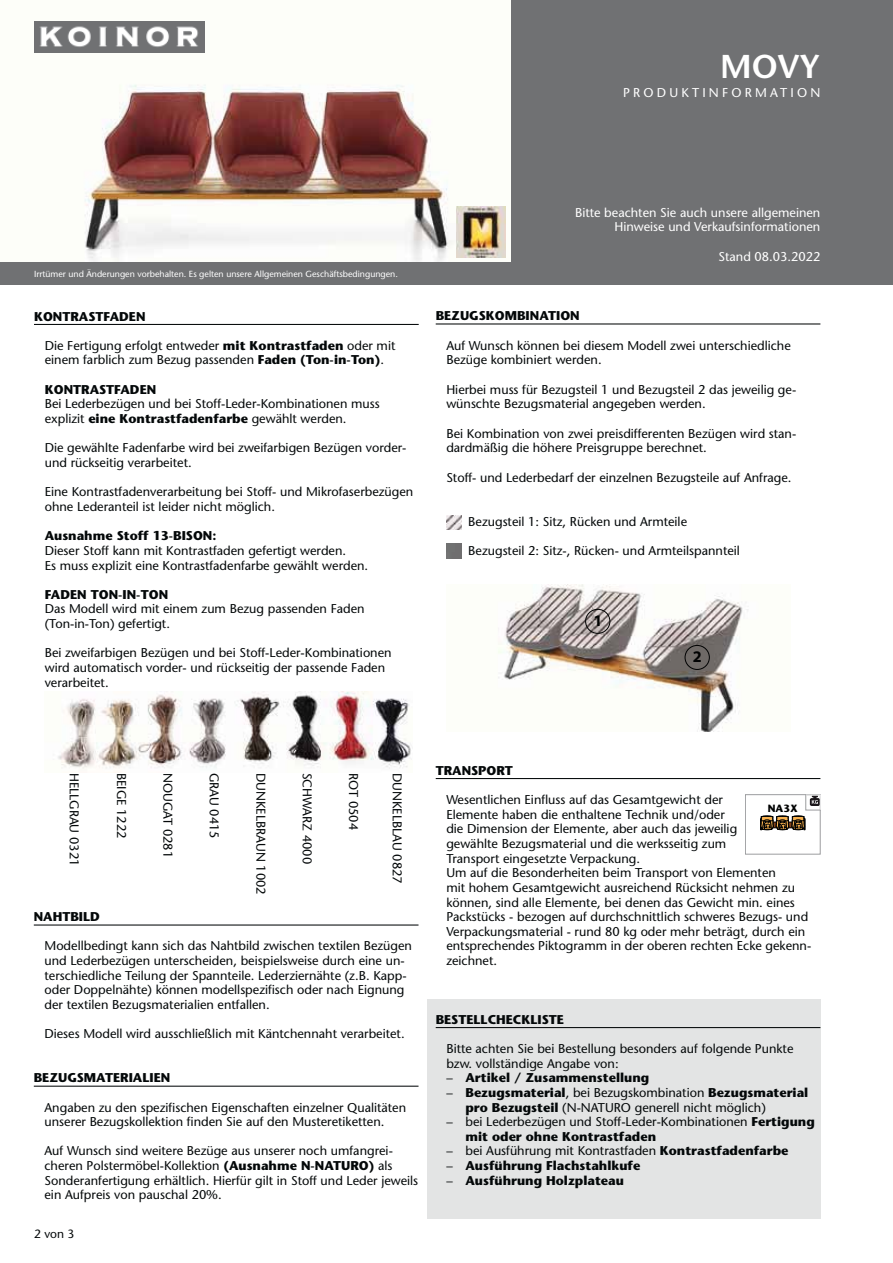
<style>
.page{position:relative;width:893px;height:1263px;background:#fff}
.page>*{position:absolute;margin:0;border:0;box-sizing:border-box;transform-origin:0 0}
.t1{font:600 33px "Stone Sans";color:#fff}
.t2{font:700 16.2px "Myriad Pro";color:#010202}
.t3{font:12.75px/14.7px "Stone Sans";color:#040809}
.t4{font:700 12.75px "Stone Sans";color:#040809}
.t5{font:12.75px/14.7px "Stone Sans";color:#fff;text-align:right}
.t6{font:12.75px "Stone Sans";letter-spacing:.25em;color:#fff}
.t7{font:12px "Stone Sans";color:#040809}
.t8{font:700 10.5px "Stone Sans";color:#010202}
.t9{font:8.85px "Stone Sans";color:#fff}
.s1{font-weight:700}
.s2{font-weight:400}
</style>
<div class="page">
<div style="left:0;top:0;width:893px;height:285px;background:#707173"></div>
<img style="left:0;top:0;width:510px;height:262px">
<img style="left:457px;top:206px;width:49px;height:51px">
<img style="left:34px;top:21px;width:170px;height:31px">
<div style="left:427px;top:999px;width:393px;height:220px;background:#e3e4e4"></div>
<hr style="left:436px;top:1027px;width:384px;height:1px;background:#040809">
<hr style="left:34px;top:324px;width:385px;height:1px;background:#040809">
<img style="left:58px;top:692px;width:354px;height:81px">
<hr style="left:436px;top:323px;width:384px;height:2px;background:#040809">
<img style="left:446px;top:515px;width:15px;height:15px">
<hr style="left:34px;top:1086px;width:384px;height:1px;background:#040809">
<hr style="left:34px;top:925px;width:384px;height:1px;background:#040809">
<img style="left:498px;top:585px;width:250px;height:147px">
<div style="left:585px;top:609px;width:25px;height:25px;border:1px solid #010202;border-radius:50%"></div>
<div style="left:684px;top:645px;width:26px;height:25px;border:1px solid #010202;border-radius:50%"></div>
<hr style="left:436px;top:778px;width:384px;height:1px;background:#040809">
<div style="left:745px;top:794px;width:75px;height:60px;border:1px solid #9c9d9f"></div>
<svg style="left:760px;top:816px;width:45px;height:14px"></svg>
<div style="left:805px;top:795px;width:15px;height:15px;border:1px solid #9c9d9f"></div>
<svg style="left:806px;top:795px;width:15px;height:15px"></svg>
<h1 class="t1" style="left:720px;top:54px;width:102px">MOVY</h1>
<p class="t6" style="left:623px;top:88px;width:199px">PRODUKTINFORMATION</p>
<p class="t9" style="left:34px;top:270px;width:365px">Irrtümer und Änderungen vorbehalten. Es gelten unsere Allgemeinen Geschäftsbedingungen.</p>
<p class="t4" style="left:34px;top:311px;width:113px">KONTRASTFADEN</p>
<p class="t3" style="left:45px;top:339px;width:352px">Die Fertigung erfolgt entweder <span class="s1">mit Kontrastfaden</span> oder mit einem farblich zum Bezug passenden <span class="s1">Faden (Ton-in-Ton)</span>.</p>
<p class="t4" style="left:45px;top:384px;width:113px">KONTRASTFADEN</p>
<p class="t3" style="left:45px;top:398px;width:336px">Bei Lederbezügen und bei Stoff-Leder-Kombinationen muss explizit <span class="s1">eine Kontrastfadenfarbe</span> gewählt werden.</p>
<p class="t3" style="left:45px;top:442px;width:363px">Die gewählte Fadenfarbe wird bei zweifarbigen Bezügen vorder&shy;und rückseitig verarbeitet.</p>
<p class="t3" style="left:45px;top:486px;width:370px">Eine Kontrastfadenverarbeitung bei Stoff- und Mikrofaserbezügen ohne Lederanteil ist leider nicht möglich.</p>
<p class="t4" style="left:45px;top:531px;width:173px">Ausnahme Stoff 13-BISON:</p>
<p class="t3" style="left:45px;top:544px;width:325px">Dieser Stoff kann mit Kontrastfaden gefertigt werden.<br>Es muss explizit eine Kontrastfadenfarbe gewählt werden.</p>
<p class="t4" style="left:45px;top:589px;width:125px">FADEN TON-IN-TON</p>
<p class="t3" style="left:45px;top:603px;width:321px">Das Modell wird mit einem zum Bezug passenden Faden (Ton-in-Ton) gefertigt.</p>
<p class="t3" style="left:45px;top:647px;width:348px">Bei zweifarbigen Bezügen und bei Stoff-Leder-Kombinationen wird automatisch vorder- und rückseitig der passende Faden verarbeitet.</p>
<p class="t5" style="left:575px;top:206px;width:247px">Bitte beachten Sie auch unsere allgemeinen<br>Hinweise und Verkaufsinformationen</p>
<p class="t5" style="left:718px;top:251px;width:103px">Stand 08.03.2022</p>
<p class="t4" style="left:436px;top:311px;width:146px">BEZUGSKOMBINATION</p>
<p class="t3" style="left:446px;top:339px;width:346px">Auf Wunsch können bei diesem Modell zwei unterschiedliche<br>Bezüge kombiniert werden.</p>
<p class="t3" style="left:446px;top:383px;width:351px">Hierbei muss für Bezugsteil 1 und Bezugsteil 2 das jeweilig ge&shy;wünschte Bezugsmaterial angegeben werden.</p>
<p class="t3" style="left:446px;top:427px;width:351px">Bei Kombination von zwei preisdifferenten Bezügen wird stan&shy;dardmäßig die höhere Preisgruppe berechnet.</p>
<p class="t3" style="left:446px;top:471px;width:347px">Stoff- und Lederbedarf der einzelnen Bezugsteile auf Anfrage.</p>
<p class="t3" style="left:468px;top:515px;width:220px">Bezugsteil 1: Sitz, Rücken und Armteile</p>
<p class="t3" style="left:468px;top:544px;width:273px">Bezugsteil 2: Sitz-, Rücken- und Armteilspannteil</p>
<p class="t2" style="left:593px;top:611px;width:10px">1</p>
<p class="t2" style="left:693px;top:647px;width:10px">2</p>
<p class="t3" style="left:80px;top:773px;width:95px;rotate:90deg">HELLGRAU 0321</p>
<p class="t3" style="left:128px;top:773px;width:67px;rotate:90deg">BEIGE 1222</p>
<p class="t3" style="left:174px;top:773px;width:87px;rotate:90deg">NOUGAT 0281</p>
<p class="t3" style="left:220px;top:773px;width:68px;rotate:90deg">GRAU 0415</p>
<p class="t3" style="left:267px;top:773px;width:124px;rotate:90deg">DUNKELBRAUN 1002</p>
<p class="t3" style="left:313px;top:773px;width:93px;rotate:90deg">SCHWARZ 4000</p>
<p class="t3" style="left:359px;top:773px;width:59px;rotate:90deg">ROT 0504</p>
<p class="t3" style="left:403px;top:773px;width:113px;rotate:90deg">DUNKELBLAU 0827</p>
<p class="t4" style="left:34px;top:912px;width:68px">NAHTBILD</p>
<p class="t3" style="left:45px;top:940px;width:369px">Modellbedingt kann sich das Nahtbild zwischen textilen Bezügen und Lederbezügen unterscheiden, beispielsweise durch eine un&shy;terschiedliche Teilung der Spannteile. Lederziernähte (z.B. Kapp&shy;oder Doppelnähte) können modellspezifisch oder nach Eignung der textilen Bezugsmaterialien entfallen.</p>
<p class="t3" style="left:44px;top:1028px;width:362px">Dieses Modell wird ausschließlich mit Käntchennaht verarbeitet.</p>
<p class="t4" style="left:34px;top:1073px;width:138px">BEZUGSMATERIALIEN</p>
<p class="t3" style="left:45px;top:1101px;width:363px">Angaben zu den spezifischen Eigenschaften einzelner Qualitäten unserer Bezugskollektion finden Sie auf den Musteretiketten.</p>
<p class="t3" style="left:45px;top:1145px;width:375px">Auf Wunsch sind weitere Bezüge aus unserer noch umfangrei&shy;cheren Polstermöbel-Kollektion <span class="s1">(Ausnahme N-NATURO)</span> als Sonderanfertigung erhältlich. Hierfür gilt in Stoff und Leder jeweils ein Aufpreis von pauschal 20%.</p>
<p class="t7" style="left:34px;top:1229px;width:42px">2 von 3</p>
<p class="t4" style="left:436px;top:765px;width:79px">TRANSPORT</p>
<p class="t3" style="left:446px;top:794px;width:366px">Wesentlichen Einfluss auf das Gesamtgewicht der<br>Elemente haben die enthaltene Technik und/oder<br>die Dimension der Elemente, aber auch das jeweilig<br>gewählte Bezugsmaterial und die werksseitig zum<br>Transport eingesetzte Verpackung.<br>Um auf die Besonderheiten beim Transport von Elementen<br>mit hohem Gesamtgewicht ausreichend Rücksicht nehmen zu können, sind alle Elemente, bei denen das Gewicht min. eines Packstücks - bezogen auf durchschnittlich schweres Bezugs- und Verpackungsmaterial - rund 80 kg oder mehr beträgt, durch ein entsprechendes Piktogramm in der oberen rechten Ecke gekenn&shy;zeichnet.</p>
<p class="t8" style="left:768px;top:804px;width:31px">NA3X</p>
<p class="t4" style="left:436px;top:1014px;width:130px">BESTELLCHECKLISTE</p>
<p class="t3" style="left:446px;top:1043px;width:349px">Bitte achten Sie bei Bestellung besonders auf folgende Punkte bzw. vollständige Angabe von:</p>
<p class="t4" style="left:446px;top:1073px;width:204px"><span class="s2">–</span> Artikel / Zusammenstellung</p>
<p class="t3" style="left:465px;top:1086px;width:344px;text-indent:-19px">– <span class="s1">Bezugsmaterial</span>, bei Bezugskombination <span class="s1">Bezugsmaterial pro Bezugsteil</span> (N-NATURO generell nicht möglich)</p>
<p class="t3" style="left:465px;top:1116px;width:351px;text-indent:-19px">– bei Lederbezügen und Stoff-Leder-Kombinationen <span class="s1">Fertigung mit oder ohne Kontrastfaden</span></p>
<p class="t3" style="left:446px;top:1145px;width:344px">– bei Ausführung mit Kontrastfaden <span class="s1">Kontrastfadenfarbe</span></p>
<p class="t4" style="left:446px;top:1161px;width:195px"><span class="s2">–</span> Ausführung Flachstahlkufe</p>
<p class="t4" style="left:446px;top:1175px;width:179px"><span class="s2">–</span> Ausführung Holzplateau</p>
</div>
